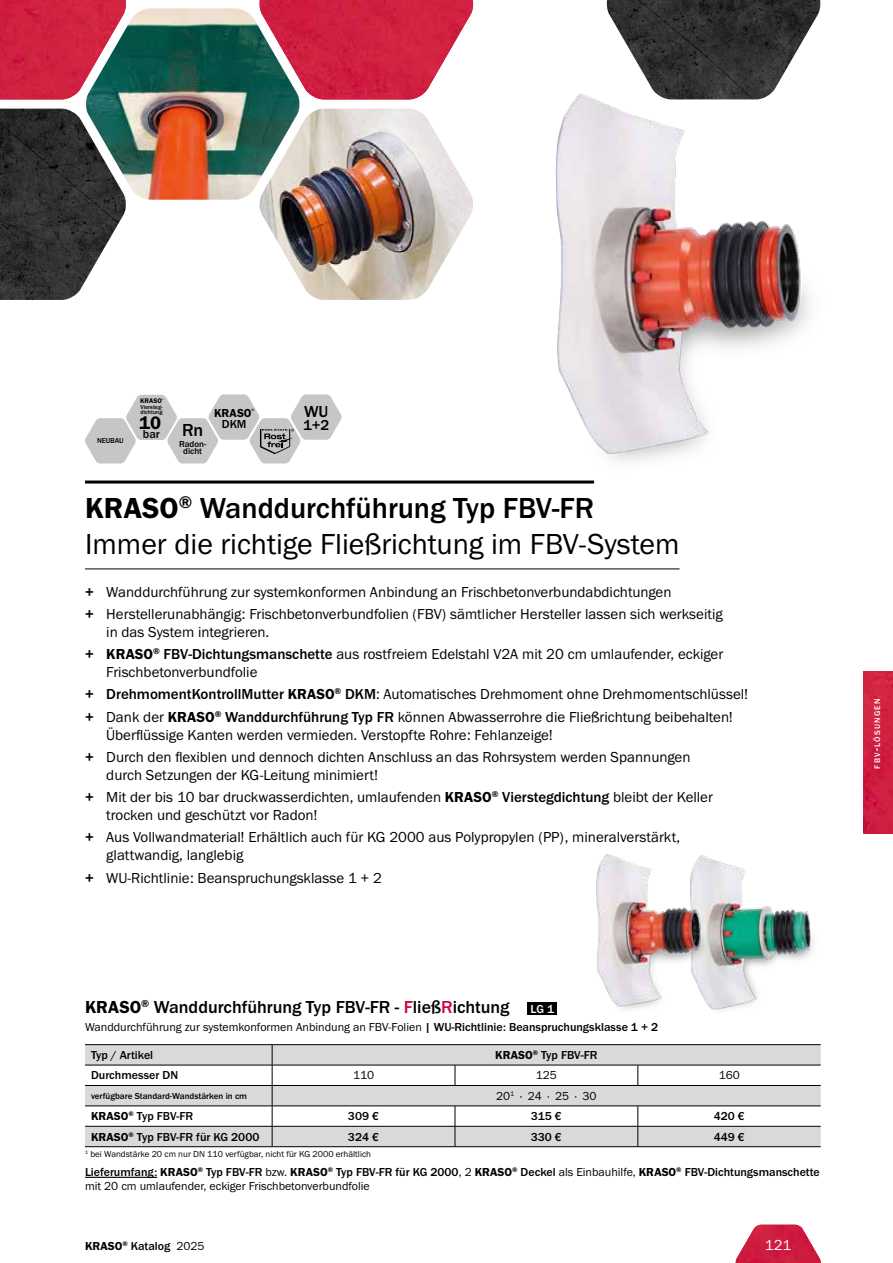
<style>
.page{position:relative;width:893px;height:1263px;background:#fff}
.page>*{position:absolute;margin:0;border:0;box-sizing:border-box;transform-origin:0 0}
.t1{font:30px "Franklin Gothic URW Boo";color:#000}
.t2{font:500 30px "Franklin Gothic URW";color:#000}
.t3{font:18.75px "Franklin Gothic URW Dem";color:#000}
.t4{font:500 18px "Franklin Gothic URW";color:#000}
.t5{font:500 16.5px "Franklin Gothic URW";color:#000}
.t6{font:15px/22.2px "Franklin Gothic URW Boo";color:#000}
.t7{font:500 15px "Franklin Gothic URW";color:#000}
.t8{font:15px "Franklin Gothic URW Boo";color:#fff}
.t9{font:500 12px "Franklin Gothic URW";color:#000}
.t10{font:12px "Franklin Gothic URW Boo";color:#000}
.t11{font:12px "Franklin Gothic URW Dem";color:#000}
.t12{font:9px "Franklin Gothic URW Boo";color:#000}
.t13{font:500 9px/7.5px "Franklin Gothic URW";color:#000;text-align:center}
.t14{font:500 8.4px "Franklin Gothic URW";letter-spacing:.145em;color:#fff}
.t15{font:500 7.5px "Franklin Gothic URW";color:#000}
.t16{font:6.9px "Franklin Gothic URW Dem";color:#000}
.t17{font:500 6px/5.2px "Franklin Gothic URW";color:#000}
.t18{font:3.45px "Franklin Gothic URW Dem";color:#000}
.t19{font:1.95px "Franklin Gothic URW Dem";color:#000}
.s1{font-family:"Franklin Gothic URW Dem";font-weight:400}
.s2{font-family:"Franklin Gothic URW Dem"}
.s3{font-family:"Franklin Gothic URW";font-weight:500}
.s4{color:#d5053a}
.s5{font-size:12px;color:#fff}
.s6{font-family:"Franklin Gothic URW Boo";font-weight:400}
.s7{font-size:12px}
</style>
<div class="page">
<img style="left:606px;top:0;width:215px;height:59px">
<img style="left:86px;top:8px;width:214px;height:192px">
<img style="left:259px;top:0;width:215px;height:99px">
<img style="left:0;top:0;width:126px;height:99px">
<img style="left:18px;top:109px;width:109px;height:191px">
<img style="left:0;top:15px;width:18px;height:285px">
<img style="left:744px;top:870px;width:70px;height:136px">
<img style="left:596px;top:854px;width:148px;height:157px">
<img style="left:477px;top:59px;width:333px;height:425px">
<img style="left:259px;top:109px;width:214px;height:191px">
<svg style="left:85px;top:1045px;width:736px;height:101px;fill:#d8dada"></svg>
<hr style="left:85px;top:1044px;width:187px;height:1px;background:#000">
<hr style="left:272px;top:1044px;width:183px;height:1px;background:#000">
<hr style="left:455px;top:1044px;width:183px;height:1px;background:#000">
<hr style="left:638px;top:1044px;width:183px;height:1px;background:#000">
<hr style="left:85px;top:1065px;width:187px;height:1px;background:#000">
<hr style="left:272px;top:1065px;width:183px;height:1px;background:#000">
<hr style="left:455px;top:1065px;width:183px;height:1px;background:#000">
<svg style="left:455px;top:1065px;width:1px;height:20px"></svg>
<hr style="left:638px;top:1065px;width:183px;height:1px;background:#000">
<svg style="left:638px;top:1065px;width:1px;height:20px"></svg>
<hr style="left:85px;top:1085px;width:187px;height:1px;background:#000">
<hr style="left:272px;top:1085px;width:183px;height:1px;background:#000">
<hr style="left:455px;top:1085px;width:183px;height:1px;background:#000">
<hr style="left:638px;top:1085px;width:183px;height:1px;background:#000">
<hr style="left:85px;top:1105px;width:187px;height:1px;background:#000">
<hr style="left:272px;top:1105px;width:183px;height:1px;background:#000">
<hr style="left:455px;top:1105px;width:183px;height:1px;background:#000">
<hr style="left:638px;top:1105px;width:183px;height:1px;background:#000">
<hr style="left:85px;top:1126px;width:187px;height:1px;background:#000">
<hr style="left:272px;top:1126px;width:183px;height:1px;background:#000">
<svg style="left:272px;top:1045px;width:1px;height:101px"></svg>
<hr style="left:455px;top:1126px;width:183px;height:1px;background:#000">
<svg style="left:455px;top:1106px;width:1px;height:40px"></svg>
<hr style="left:638px;top:1126px;width:183px;height:1px;background:#000">
<svg style="left:638px;top:1106px;width:1px;height:40px"></svg>
<hr style="left:85px;top:1146px;width:187px;height:1px;background:#000">
<hr style="left:272px;top:1146px;width:183px;height:1px;background:#000">
<hr style="left:455px;top:1146px;width:183px;height:1px;background:#000">
<hr style="left:638px;top:1146px;width:183px;height:1px;background:#000">
<hr style="left:85px;top:480px;width:509px;height:3px;background:#000">
<hr style="left:85px;top:568px;width:595px;height:1px;background:#000">
<div style="left:528px;top:1002px;width:29px;height:13px;background:#000"></div>
<hr style="left:85px;top:1177px;width:72px;height:1px;background:#000">
<svg style="left:85px;top:394px;width:257px;height:69px"></svg>
<img style="left:735px;top:1225px;width:86px;height:38px">
<img style="left:863px;top:672px;width:30px;height:161px">
<p class="t15" style="left:97px;top:436px;width:28px">NEUBAU</p>
<p class="t16" style="left:140px;top:397px;width:23px">KRASO</p>
<p class="t19" style="left:162px;top:398px;width:3px">®</p>
<p class="t17" style="left:140px;top:404px;width:24px">Viersteg&shy;dichtung</p>
<p class="t3" style="left:139px;top:411px;width:24px">10</p>
<p class="t9" style="left:143px;top:426px;width:18px">bar</p>
<p class="t4" style="left:182px;top:419px;width:23px">Rn</p>
<p class="t13" style="left:179px;top:440px;width:29px">Radon&shy;dicht</p>
<p class="t11" style="left:214px;top:406px;width:39px">KRASO</p>
<p class="t18" style="left:252px;top:408px;width:4px">®</p>
<p class="t9" style="left:222px;top:417px;width:26px">DKM</p>
<p class="t5" style="left:304px;top:401px;width:26px">WU</p>
<p class="t7" style="left:303px;top:415px;width:28px">1+2</p>
<h1 class="t2" style="left:85px;top:489px;width:510px"><span class="s1">KRASO</span><sup>®</sup> Wanddurchführung Typ FBV-FR</h1>
<h1 class="t1" style="left:85px;top:525px;width:596px">Immer die richtige Fließrichtung im FBV-System</h1>
<p class="t6" style="left:85px;top:580px;width:639px"><span class="s2">+</span> Wanddurchführung zur systemkonformen Anbindung an Frischbetonverbundabdichtungen<br><span class="s2">+</span> Herstellerunabhängig: Frischbetonverbundfolien (FBV) sämtlicher Hersteller lassen sich werkseitig</p>
<p class="t6" style="left:85px;top:620px;width:640px;text-indent:21px">in das System integrieren.<br><span class="s2">+ KRASO</span><sup>®</sup> <span class="s3">FBV-Dichtungsmanschette</span> aus rostfreiem Edelstahl V2A mit 20 cm umlaufender, eckiger</p>
<p class="t6" style="left:85px;top:661px;width:665px;text-indent:21px">Frischbetonverbundfolie<br><span class="s2">+</span> <span class="s3">DrehmomentKontrollMutter</span> <span class="s2">KRASO</span><sup>®</sup> <span class="s3">DKM</span>: Automatisches Drehmoment ohne Drehmomentschlüssel! <span class="s2">+</span> Dank der <span class="s2">KRASO</span><sup>®</sup> <span class="s3">Wanddurchführung Typ FR</span> können Abwasserrohre die Fließrichtung beibehalten!</p>
<p class="t6" style="left:85px;top:723px;width:607px;text-indent:21px">Überflüssige Kanten werden vermieden. Verstopfte Rohre: Fehlanzeige!<br><span class="s2">+</span> Durch den flexiblen und dennoch dichten Anschluss an das Rohrsystem werden Spannungen</p>
<p class="t6" style="left:85px;top:763px;width:629px;text-indent:21px">durch Setzungen der KG-Leitung minimiert!<br><span class="s2">+</span> Mit der bis 10 bar druckwasserdichten, umlaufenden <span class="s2">KRASO</span><sup>®</sup> <span class="s3">Vierstegdichtung</span> bleibt der Keller</p>
<p class="t6" style="left:85px;top:804px;width:596px;text-indent:21px">trocken und geschützt vor Radon!<br><span class="s2">+</span> Aus Vollwandmaterial! Erhältlich auch für KG 2000 aus Polypropylen (PP), mineralverstärkt,</p>
<p class="t6" style="left:85px;top:844px;width:298px;text-indent:21px">glattwandig, langlebig<br><span class="s2">+</span> WU-Richtlinie: Beanspruchungsklasse 1 + 2</p>
<p class="t4" style="left:85px;top:995px;width:471px"><span class="s1">KRASO</span><sup>®</sup> Wanddurchführung Typ FBV-FR - <span class="s4">F</span>ließ<span class="s4">R</span>ichtung <span class="s5">LG 1</span></p>
<p class="t10" style="left:85px;top:1020px;width:575px">Wanddurchführung zur systemkonformen Anbindung an FBV-Folien <span class="s3">| WU-Richtlinie: Beanspruchungsklasse 1 + 2</span></p>
<p class="t9" style="left:91px;top:1047px;width:64px">Typ / Artikel</p>
<p class="t9" style="left:495px;top:1047px;width:104px"><span class="s1">KRASO</span><sup>®</sup> Typ FBV-FR</p>
<p class="t9" style="left:91px;top:1068px;width:89px">Durchmesser DN</p>
<p class="t10" style="left:353px;top:1068px;width:23px">110</p>
<p class="t10" style="left:536px;top:1068px;width:23px">125</p>
<p class="t10" style="left:719px;top:1068px;width:23px">160</p>
<p class="t13" style="left:91px;top:1092px;width:157px">verfügbare Standard-Wandstärken in cm</p>
<p class="t10" style="left:496px;top:1088px;width:102px">20<sup>1</sup> · 24 · 25 · 30</p>
<p class="t9" style="left:91px;top:1109px;width:104px"><span class="s1">KRASO</span><sup>®</sup> Typ FBV-FR</p>
<p class="t9" style="left:348px;top:1109px;width:33px">309 €</p>
<p class="t9" style="left:531px;top:1109px;width:33px">315 €</p>
<p class="t9" style="left:714px;top:1109px;width:33px">420 €</p>
<p class="t9" style="left:91px;top:1129px;width:170px"><span class="s1">KRASO</span><sup>®</sup> Typ FBV-FR für KG 2000</p>
<p class="t9" style="left:348px;top:1129px;width:33px">324 €</p>
<p class="t9" style="left:531px;top:1129px;width:33px">330 €</p>
<p class="t9" style="left:714px;top:1129px;width:33px">449 €</p>
<p class="t12" style="left:85px;top:1148px;width:288px"><sup>1</sup> bei Wandstärke 20 cm nur DN 110 verfügbar, nicht für KG 2000 erhältlich</p>
<p class="t9" style="left:85px;top:1164px;width:736px">Lieferumfang: <span class="s1">KRASO</span><sup>®</sup> Typ FBV-FR <span class="s6">bzw.</span> <span class="s1">KRASO</span><sup>®</sup> Typ FBV-FR für KG 2000<span class="s6">, 2</span> <span class="s1">KRASO</span><sup>®</sup> Deckel <span class="s6">als Einbauhilfe,</span> <span class="s1">KRASO</span><sup>®</sup> FBV-Dichtungsmanschette</p>
<p class="t10" style="left:85px;top:1179px;width:286px">mit 20 cm umlaufender, eckiger Frischbetonverbundfolie</p>
<p class="t9" style="left:85px;top:1239px;width:121px"><span class="s1">KRASO</span><sup>®</sup> Katalog <span class="s6">2025</span></p>
<p class="t8" style="left:765px;top:1236px;width:28px">121</p>
<p class="t14" style="left:872px;top:768px;width:71px;rotate:-90deg">fbv<span class="s7">-</span>lösungen</p>
</div>
